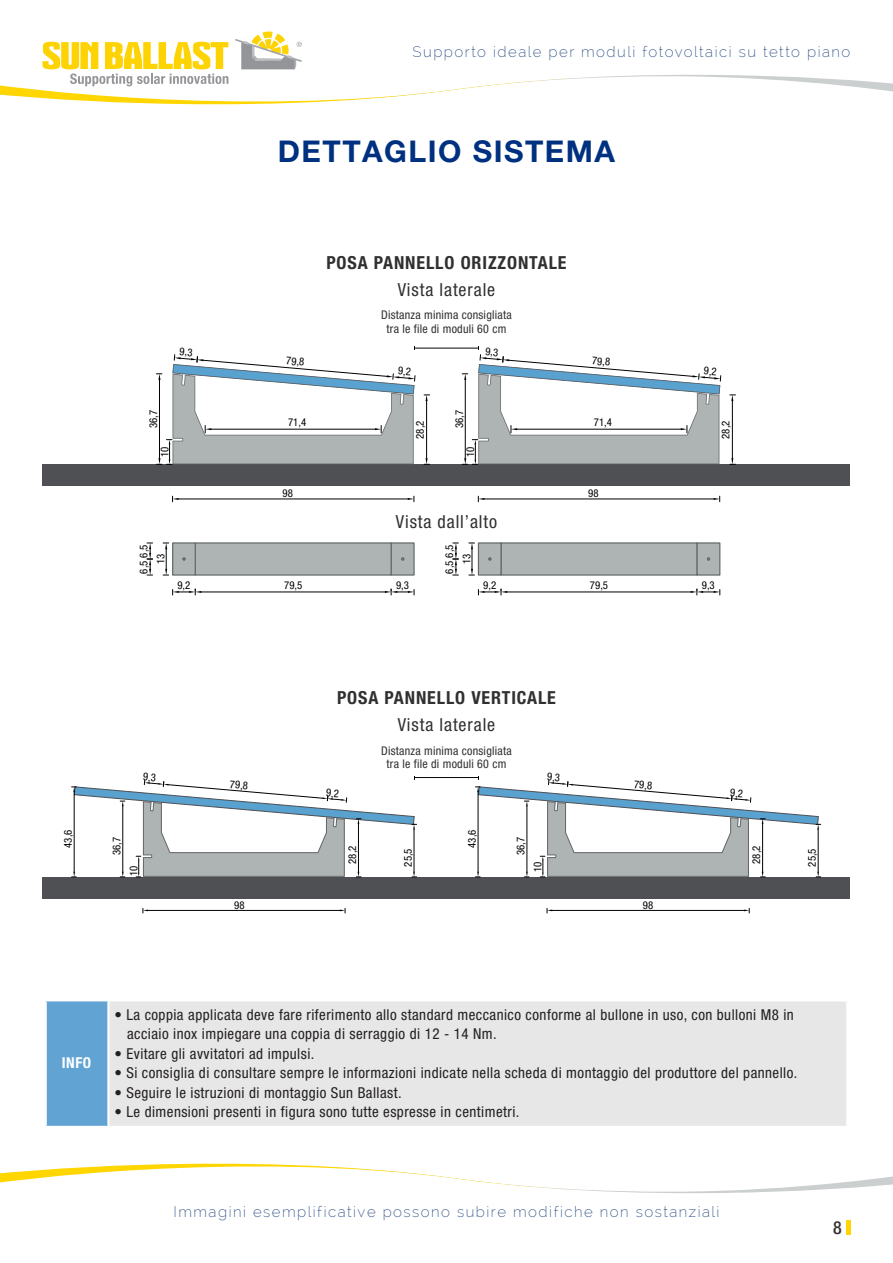
<style>
.page{position:relative;width:893px;height:1263px;background:#fff}
.page>*{position:absolute;margin:0;border:0;box-sizing:border-box;transform-origin:0 0}
.Page_number{font:700 30px "Helvetica Neue LT Pro";letter-spacing:.05em;color:#003080}
.Page_number-2{font:700 condensed 18px "Helvetica Neue LT Pro";letter-spacing:.05em;color:#303030}
.Page_number-3{font:condensed 18px "Helvetica Neue LT Pro";letter-spacing:.05em;color:#303030}
.t1{font:500 condensed 18px "Helvetica Neue LT Pro";color:#303030}
.t2{font:condensed 15px/19.5px "Helvetica Neue LT Pro";letter-spacing:.03em;color:#231f20}
.t3{font:200 15px "Raleway";letter-spacing:.1em;color:#1c417b}
.Page_number-4{font:700 condensed 15px "Helvetica Neue LT Pro";color:#fff}
.Page_number-5{font:condensed 12px "Helvetica Neue LT Pro";letter-spacing:.02em;color:#303030}
.t4{font:condensed 10.8px "Helvetica Neue LT Pro";color:#000001}
</style>
<div class="page">
<svg style="left:0;top:41px;width:893px;height:64px"></svg>
<svg style="left:0;top:1163px;width:893px;height:72px"></svg>
<svg style="left:43px;top:42px;width:185px;height:44px"></svg>
<svg style="left:235px;top:31px;width:67px;height:38px"></svg>
<hr style="left:846px;top:1220px;width:4px;height:14px;background:#ffd400">
<div style="left:45px;top:999px;width:63px;height:128px;background:#61a4d3"></div>
<div style="left:108px;top:999px;width:740px;height:128px;background:#e7e7e7"></div>
<hr style="left:107px;top:1001px;width:2px;height:125px;background:#fff">
<hr style="left:43px;top:1126px;width:65px;height:2px;background:#fff">
<hr style="left:108px;top:1126px;width:742px;height:2px;background:#fff">
<hr style="left:43px;top:997px;width:65px;height:4px;background:#fff">
<svg style="left:45px;top:1001px;width:2px;height:125px"></svg>
<hr style="left:108px;top:997px;width:742px;height:4px;background:#fff">
<hr style="left:846px;top:1001px;width:4px;height:125px;background:#fff">
<div style="left:43px;top:877px;width:807px;height:22px;background:#4e5053"></div>
<hr style="left:148px;top:910px;width:192px;height:1px;background:#000001">
<svg style="left:143px;top:908px;width:5px;height:5px"></svg>
<svg style="left:340px;top:908px;width:6px;height:5px"></svg>
<hr style="left:552px;top:910px;width:192px;height:1px;background:#000001">
<svg style="left:547px;top:908px;width:5px;height:5px"></svg>
<svg style="left:744px;top:908px;width:6px;height:5px"></svg>
<hr style="left:415px;top:777px;width:63px;height:1px;background:#05060a">
<div style="left:43px;top:464px;width:807px;height:22px;background:#4e5053"></div>
<hr style="left:201px;top:592px;width:184px;height:1px;background:#000001">
<svg style="left:172px;top:589px;width:29px;height:6px"></svg>
<svg style="left:385px;top:589px;width:30px;height:6px"></svg>
<svg style="left:147px;top:543px;width:6px;height:33px"></svg>
<div style="left:195px;top:542px;width:197px;height:34px;background:#aeb3b3;border:1px solid #646868"></div>
<svg style="left:163px;top:542px;width:33px;height:34px"></svg>
<svg style="left:390px;top:542px;width:25px;height:34px"></svg>
<hr style="left:179px;top:499px;width:229px;height:1px;background:#000001">
<svg style="left:172px;top:496px;width:7px;height:6px"></svg>
<svg style="left:408px;top:496px;width:7px;height:6px"></svg>
<hr style="left:426px;top:401px;width:1px;height:57px;background:#000001">
<svg style="left:424px;top:395px;width:6px;height:6px"></svg>
<svg style="left:424px;top:458px;width:6px;height:7px"></svg>
<hr style="left:507px;top:592px;width:184px;height:1px;background:#000001">
<svg style="left:478px;top:589px;width:29px;height:6px"></svg>
<svg style="left:691px;top:589px;width:29px;height:6px"></svg>
<svg style="left:453px;top:543px;width:5px;height:33px"></svg>
<div style="left:500px;top:542px;width:197px;height:34px;background:#aeb3b3;border:1px solid #646868"></div>
<svg style="left:469px;top:542px;width:33px;height:34px"></svg>
<svg style="left:696px;top:542px;width:25px;height:34px"></svg>
<hr style="left:484px;top:499px;width:229px;height:1px;background:#000001">
<svg style="left:478px;top:496px;width:6px;height:6px"></svg>
<svg style="left:713px;top:496px;width:7px;height:6px"></svg>
<hr style="left:732px;top:401px;width:1px;height:57px;background:#000001">
<svg style="left:730px;top:395px;width:5px;height:6px"></svg>
<svg style="left:730px;top:458px;width:5px;height:7px"></svg>
<hr style="left:415px;top:348px;width:63px;height:1px;background:#05060a">
<svg style="left:72px;top:776px;width:345px;height:102px"></svg>
<svg style="left:475px;top:776px;width:346px;height:102px"></svg>
<svg style="left:156px;top:346px;width:260px;height:119px"></svg>
<svg style="left:462px;top:346px;width:259px;height:119px"></svg>
<p class="t3" style="left:412px;top:43px;width:439px">Supporto ideale per moduli fotovoltaici su tetto piano</p>
<p class="Page_number" style="left:278px;top:132px;width:339px">DETTAGLIO SISTEMA</p>
<p class="Page_number-2" style="left:326px;top:252px;width:242px">POSA PANNELLO ORIZZONTALE</p>
<p class="Page_number-3" style="left:398px;top:279px;width:99px">Vista laterale</p>
<p class="Page_number-5" style="left:381px;top:308px;width:132px">Distanza minima consigliata</p>
<p class="Page_number-5" style="left:387px;top:321px;width:121px">tra le file di moduli 60 cm</p>
<p class="t4" style="left:287px;top:354px;width:20px;rotate:5deg">79,8</p>
<p class="t4" style="left:593px;top:354px;width:20px;rotate:5deg">79,8</p>
<p class="t4" style="left:147px;top:428px;width:20px;rotate:-90deg">36,7</p>
<p class="t4" style="left:288px;top:416px;width:20px">71,4</p>
<p class="t4" style="left:414px;top:439px;width:20px;rotate:-90deg">28,2</p>
<p class="t4" style="left:453px;top:428px;width:20px;rotate:-90deg">36,7</p>
<p class="t4" style="left:594px;top:416px;width:20px">71,4</p>
<p class="t4" style="left:719px;top:439px;width:20px;rotate:-90deg">28,2</p>
<p class="t4" style="left:158px;top:457px;width:12px;rotate:-90deg">10</p>
<p class="t4" style="left:464px;top:457px;width:12px;rotate:-90deg">10</p>
<p class="t4" style="left:282px;top:487px;width:12px">98</p>
<p class="t4" style="left:588px;top:487px;width:12px">98</p>
<p class="Page_number-3" style="left:396px;top:511px;width:103px">Vista dall’alto</p>
<p class="t4" style="left:137px;top:573px;width:30px;rotate:-90deg">6,5 6,5</p>
<p class="t4" style="left:154px;top:564px;width:12px;rotate:-90deg">13</p>
<p class="t4" style="left:443px;top:573px;width:30px;rotate:-90deg">6,5 6,5</p>
<p class="t4" style="left:460px;top:564px;width:12px;rotate:-90deg">13</p>
<p class="t4" style="left:177px;top:579px;width:14px">9,2</p>
<p class="t4" style="left:284px;top:579px;width:20px">79,5</p>
<p class="t4" style="left:396px;top:579px;width:14px">9,3</p>
<p class="t4" style="left:483px;top:579px;width:14px">9,2</p>
<p class="t4" style="left:590px;top:579px;width:20px">79,5</p>
<p class="t4" style="left:702px;top:579px;width:14px">9,3</p>
<p class="t4" style="left:62px;top:848px;width:20px;rotate:-90deg">43,6</p>
<p class="t4" style="left:110px;top:855px;width:20px;rotate:-90deg">36,7</p>
<p class="t4" style="left:127px;top:876px;width:12px;rotate:-90deg">10</p>
<p class="t4" style="left:231px;top:778px;width:20px;rotate:5deg">79,8</p>
<p class="t4" style="left:234px;top:899px;width:12px">98</p>
<p class="Page_number-2" style="left:337px;top:687px;width:220px">POSA PANNELLO VERTICALE</p>
<p class="Page_number-3" style="left:398px;top:714px;width:99px">Vista laterale</p>
<p class="Page_number-5" style="left:381px;top:743px;width:132px">Distanza minima consigliata</p>
<p class="Page_number-5" style="left:387px;top:757px;width:121px">tra le file di moduli 60 cm</p>
<p class="t4" style="left:346px;top:864px;width:20px;rotate:-90deg">28,2</p>
<p class="t4" style="left:402px;top:867px;width:20px;rotate:-90deg">25,5</p>
<p class="t4" style="left:466px;top:848px;width:20px;rotate:-90deg">43,6</p>
<p class="t4" style="left:515px;top:855px;width:20px;rotate:-90deg">36,7</p>
<p class="t4" style="left:531px;top:872px;width:12px;rotate:-90deg">10</p>
<p class="t4" style="left:635px;top:778px;width:20px;rotate:5deg">79,8</p>
<p class="t4" style="left:643px;top:899px;width:12px">98</p>
<p class="t4" style="left:750px;top:864px;width:20px;rotate:-90deg">28,2</p>
<p class="t4" style="left:806px;top:867px;width:20px;rotate:-90deg">25,5</p>
<p class="Page_number-4" style="left:62px;top:1054px;width:31px">INFO</p>
<p class="t2" style="left:127px;top:1004px;width:668px;text-indent:-13px">• La coppia applicata deve fare riferimento allo standard meccanico conforme al bullone in uso, con bulloni M8 in acciaio inox impiegare una coppia di serraggio di 12 - 14 Nm.</p>
<p class="t2" style="left:114px;top:1043px;width:202px">• Evitare gli avvitatori ad impulsi.</p>
<p class="t2" style="left:114px;top:1063px;width:684px">• Si consiglia di consultare sempre le informazioni indicate nella scheda di montaggio del produttore del pannello.</p>
<p class="t2" style="left:114px;top:1082px;width:289px">• Seguire le istruzioni di montaggio Sun Ballast.</p>
<p class="t2" style="left:114px;top:1102px;width:407px">• Le dimensioni presenti in figura sono tutte espresse in centimetri.</p>
<p class="t3" style="left:173px;top:1202px;width:548px">Immagini esemplificative possono subire modifiche non sostanziali</p>
<p class="t1" style="left:833px;top:1217px;width:10px">8</p>
</div>
